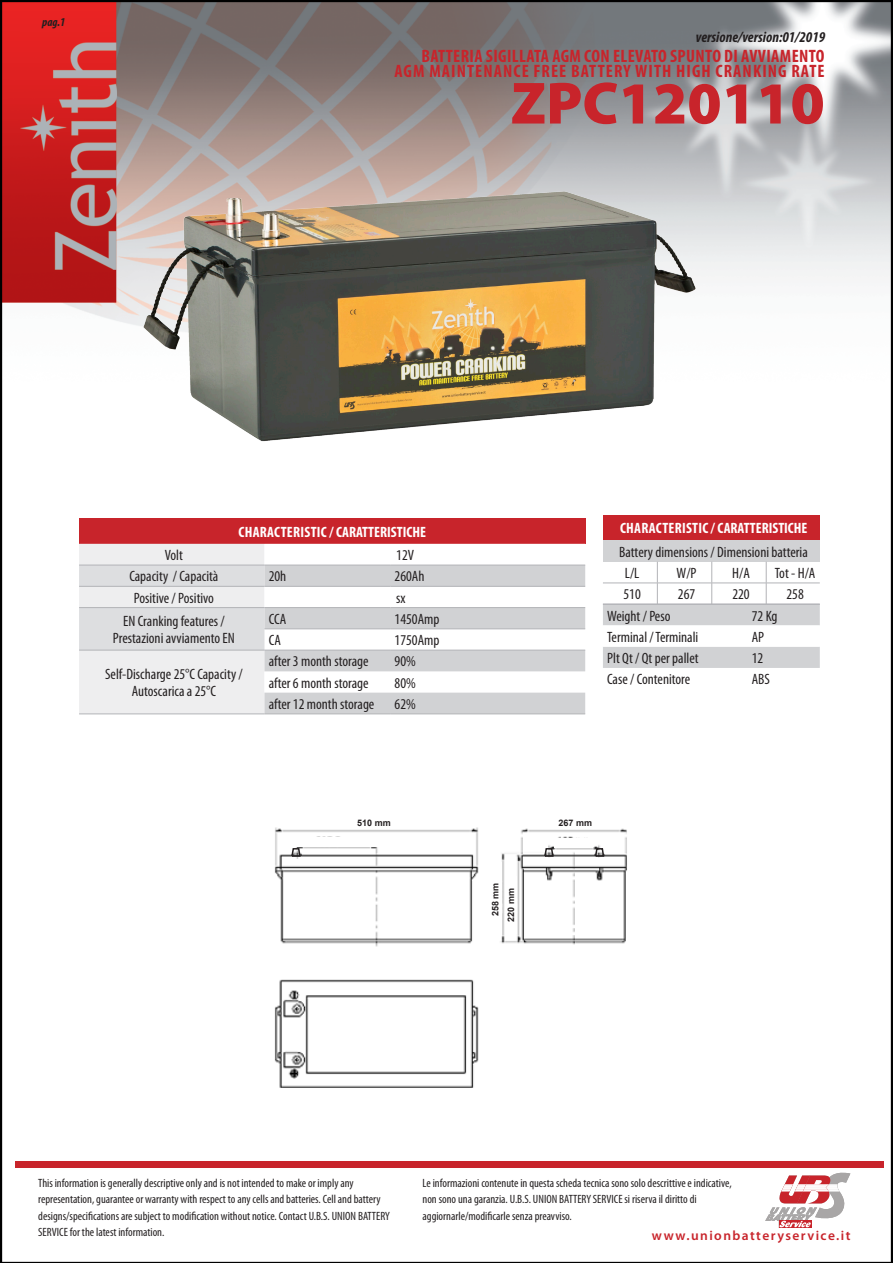
<style>
.page{position:relative;width:893px;height:1263px;background:#fff}
.page>*{position:absolute;margin:0;border:0;box-sizing:border-box;transform-origin:0 0}
.t1{font:900 60px "Myriad Pro";color:#c8242b}
.t2{font:700 condensed 18px/15px "Myriad Pro";letter-spacing:.02em;color:#c8242b;text-align:right}
.t3{font:condensed 15px "Myriad Pro";color:#231f20}
.t4{font:700 condensed 15px "Myriad Pro";letter-spacing:.015em;color:#fff}
.t5{font:italic 700 condensed 15px "Myriad Pro";color:#231f20}
.t6{font:600 13.5px "Myriad Pro";letter-spacing:.105em;color:#c8242b}
.t7{font:condensed 12px/16.5px "Myriad Pro";color:#231f20}
.t8{font:italic 700 condensed 12px "Myriad Pro";color:#231f20}
.t9{font:700 9px "Arial";color:#231f20}
</style>
<div class="page">
<img style="left:0;top:0;width:893px;height:1263px">
<img style="left:134px;top:14px;width:577px;height:474px">
<svg style="left:765px;top:1170px;width:85px;height:58px"></svg>
<div style="left:15px;top:1161px;width:869px;height:6px;background:#c8242b"></div>
<div style="left:79px;top:518px;width:506px;height:26px;background:#c8242b"></div>
<svg style="left:264px;top:544px;width:321px;height:21px"></svg>
<svg style="left:79px;top:544px;width:185px;height:170px;background:#e7e7e8"></svg>
<svg style="left:264px;top:566px;width:321px;height:148px;fill:#d1d2d4"></svg>
<hr style="left:79px;top:565px;width:185px;height:1px;background:#b2b3b7">
<hr style="left:264px;top:565px;width:126px;height:1px;background:#b2b3b7">
<hr style="left:390px;top:565px;width:195px;height:1px;background:#b2b3b7">
<hr style="left:79px;top:586px;width:185px;height:1px;background:#b2b3b7">
<hr style="left:264px;top:586px;width:126px;height:1px;background:#b2b3b7">
<hr style="left:390px;top:586px;width:195px;height:1px;background:#b2b3b7">
<hr style="left:79px;top:650px;width:185px;height:1px;background:#b2b3b7">
<hr style="left:264px;top:650px;width:126px;height:1px;background:#b2b3b7">
<hr style="left:390px;top:650px;width:195px;height:1px;background:#b2b3b7">
<hr style="left:79px;top:714px;width:185px;height:1px;background:#b2b3b7">
<hr style="left:264px;top:714px;width:126px;height:1px;background:#b2b3b7">
<hr style="left:390px;top:714px;width:195px;height:1px;background:#b2b3b7">
<hr style="left:79px;top:607px;width:185px;height:1px;background:#b2b3b7">
<hr style="left:264px;top:607px;width:126px;height:1px;background:#b2b3b7">
<hr style="left:390px;top:607px;width:195px;height:1px;background:#b2b3b7">
<hr style="left:264px;top:629px;width:126px;height:1px;background:#b2b3b7">
<hr style="left:390px;top:629px;width:195px;height:1px;background:#b2b3b7">
<div style="left:603px;top:515px;width:217px;height:25px;background:#c8242b"></div>
<div style="left:603px;top:540px;width:217px;height:22px;background:#d1d2d4"></div>
<svg style="left:603px;top:562px;width:217px;height:127px"></svg>
<hr style="left:766px;top:583px;width:54px;height:1px;background:#b2b3b7">
<hr style="left:603px;top:604px;width:54px;height:1px;background:#b2b3b7">
<hr style="left:657px;top:604px;width:55px;height:1px;background:#b2b3b7">
<hr style="left:712px;top:604px;width:54px;height:1px;background:#b2b3b7">
<hr style="left:766px;top:604px;width:54px;height:1px;background:#b2b3b7">
<div style="left:257px;top:776px;width:378px;height:351px;background:#fff"></div>
<img style="left:274px;top:827px;width:353px;height:261px">
<div style="left:329px;top:819px;width:90px;height:10px;background:#fff"></div>
<div style="left:508px;top:876px;width:9px;height:58px;background:#fff"></div>
<div style="left:291px;top:837px;width:91px;height:9px;background:#fff"></div>
<div style="left:492px;top:862px;width:9px;height:74px;background:#fff"></div>
<div style="left:530px;top:819px;width:91px;height:10px;background:#fff"></div>
<div style="left:554px;top:838px;width:39px;height:9px;background:#fff"></div>
<div style="left:519px;top:965px;width:217px;height:162px;background:#fff"></div>
<svg style="left:543px;top:847px;width:11px;height:11px"></svg>
<svg style="left:290px;top:847px;width:12px;height:11px"></svg>
<svg style="left:594px;top:847px;width:11px;height:11px"></svg>
<p class="t8" style="left:42px;top:14px;width:25px">pag.1</p>
<p class="t5" style="left:696px;top:27px;width:131px">versione/version:01/2019</p>
<p class="t2" style="left:395px;top:48px;width:432px">BATTERIA SIGILLATA AGM CON ELEVATO SPUNTO DI AVVIAMENTO<br>AGM MAINTENANCE FREE BATTERY WITH HIGH CRANKING RATE</p>
<p class="t1" style="left:511px;top:63px;width:315px">ZPC120110</p>
<p class="t4" style="left:238px;top:522px;width:189px">CHARACTERISTIC / CARATTERISTICHE</p>
<p class="t3" style="left:165px;top:546px;width:20px">Volt</p>
<p class="t3" style="left:396px;top:546px;width:19px">12V</p>
<p class="t3" style="left:129px;top:567px;width:91px">Capacity / Capacità</p>
<p class="t3" style="left:269px;top:567px;width:19px">20h</p>
<p class="t3" style="left:395px;top:567px;width:31px">260Ah</p>
<p class="t3" style="left:134px;top:588px;width:82px">Positive / Positivo</p>
<p class="t3" style="left:396px;top:588px;width:11px">sx</p>
<p class="t3" style="left:123px;top:612px;width:103px">EN Cranking features /</p>
<p class="t3" style="left:113px;top:629px;width:123px">Prestazioni avviamento EN</p>
<p class="t3" style="left:269px;top:610px;width:19px">CCA</p>
<p class="t3" style="left:395px;top:610px;width:46px">1450Amp</p>
<p class="t3" style="left:269px;top:631px;width:14px">CA</p>
<p class="t3" style="left:395px;top:631px;width:46px">1750Amp</p>
<p class="t3" style="left:105px;top:665px;width:139px">Self-Discharge 25°C Capacity /</p>
<p class="t3" style="left:132px;top:682px;width:86px">Autoscarica a 25°C</p>
<p class="t3" style="left:269px;top:652px;width:101px">after 3 month storage</p>
<p class="t3" style="left:395px;top:652px;width:23px">90%</p>
<p class="t3" style="left:269px;top:674px;width:101px">after 6 month storage</p>
<p class="t3" style="left:395px;top:674px;width:23px">80%</p>
<p class="t3" style="left:269px;top:695px;width:107px">after 12 month storage</p>
<p class="t3" style="left:395px;top:695px;width:23px">62%</p>
<p class="t9" style="left:357px;top:816px;width:35px">510 mm</p>
<p class="t4" style="left:620px;top:519px;width:189px">CHARACTERISTIC / CARATTERISTICHE</p>
<p class="t3" style="left:619px;top:543px;width:190px">Battery dimensions / Dimensioni batteria</p>
<p class="t3" style="left:625px;top:564px;width:16px">L/L</p>
<p class="t3" style="left:677px;top:564px;width:22px">W/P</p>
<p class="t3" style="left:732px;top:564px;width:19px">H/A</p>
<p class="t3" style="left:775px;top:564px;width:42px">Tot - H/A</p>
<p class="t3" style="left:623px;top:585px;width:19px">510</p>
<p class="t3" style="left:678px;top:585px;width:19px">267</p>
<p class="t3" style="left:732px;top:585px;width:19px">220</p>
<p class="t3" style="left:786px;top:585px;width:19px">258</p>
<p class="t3" style="left:607px;top:606px;width:65px">Weight / Peso</p>
<p class="t3" style="left:752px;top:606px;width:27px">72 Kg</p>
<p class="t3" style="left:607px;top:628px;width:93px">Terminal / Terminali</p>
<p class="t3" style="left:752px;top:628px;width:14px">AP</p>
<p class="t3" style="left:607px;top:649px;width:93px">Plt Qt / Qt per pallet</p>
<p class="t3" style="left:752px;top:649px;width:13px">12</p>
<p class="t3" style="left:607px;top:670px;width:85px">Case / Contenitore</p>
<p class="t3" style="left:752px;top:670px;width:20px">ABS</p>
<p class="t9" style="left:489px;top:916px;width:35px;rotate:-90deg">258 mm</p>
<p class="t9" style="left:505px;top:922px;width:35px;rotate:-90deg">220 mm</p>
<p class="t9" style="left:558px;top:816px;width:35px">267 mm</p>
<p class="t7" style="left:38px;top:1174px;width:353px">This information is generally descriptive only and is not intended to make or imply any representation, guarantee or warranty with respect to any cells and batteries. Cell and battery designs/specifications are subject to modification without notice. Contact U.B.S. UNION BATTERY SERVICE for the latest information.</p>
<p class="t7" style="left:422px;top:1174px;width:311px">Le informazioni contenute in questa scheda tecnica sono solo descrittive e indicative, non sono una garanzia. U.B.S. UNION BATTERY SERVICE si riserva il diritto di aggiornarle/modificarle senza preavviso.</p>
<p class="t6" style="left:652px;top:1227px;width:200px">www.unionbatteryservice.it</p>
</div>
